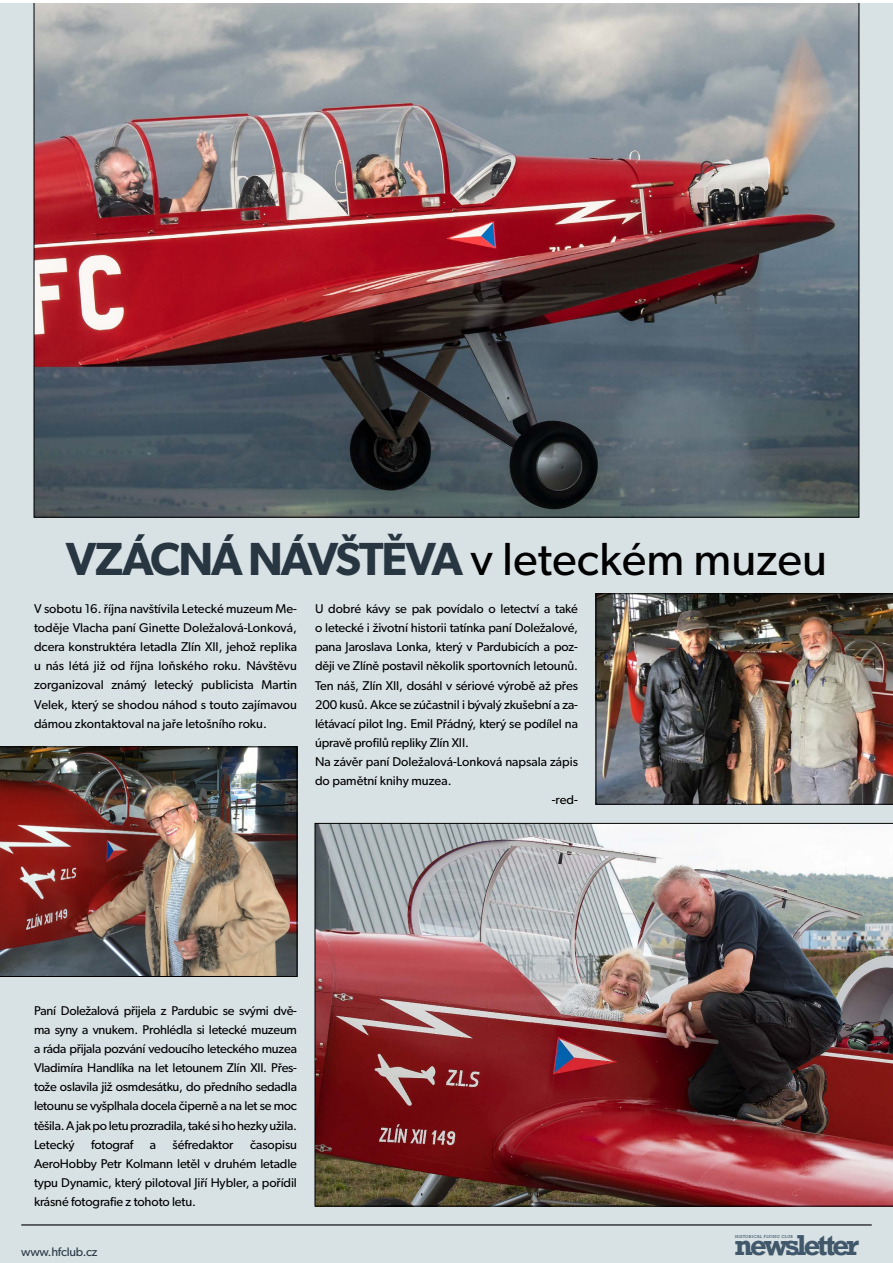
<style>
.page{position:relative;width:893px;height:1263px;background:#fff}
.page>*{position:absolute;margin:0;border:0;box-sizing:border-box;transform-origin:0 0}
.t1{font:600 46.5px "Gibson";letter-spacing:-.045em;color:#273641}
.t2{font:700 27.15px "Rockwell Nova";letter-spacing:-.1em;color:#41586b}
.t3{font:12.75px/19.2px "Gibson";letter-spacing:-.01em;color:#000;text-align:justify}
.t4{font:12.45px "Gibson";letter-spacing:-.02em;color:#2b3b47}
.t5{font:4.2px "Rockwell Std";letter-spacing:.06em;color:#41586b}
.s1{font-weight:400;color:#000}
</style>
<div class="page">
<div style="left:0;top:4px;width:893px;height:1259px;background:#d8e1e4"></div>
<hr style="left:21px;top:1224px;width:851px;height:1px;background:#000">
<img style="left:34px;top:4px;width:825px;height:514px">
<img style="left:315px;top:823px;width:578px;height:383px">
<img style="left:0;top:746px;width:297px;height:231px">
<img style="left:596px;top:593px;width:297px;height:212px">
<h1 class="t1" style="left:66px;top:531px;width:763px">VZÁCNÁ NÁVŠTĚVA <span class="s1">v leteckém muzeu</span></h1>
<p class="t3" style="left:34px;top:599px;width:264px">V sobotu 16. října navštívila Letecké muzeum Me&shy;toděje Vlacha paní Ginette Doležalová-Lonková, dcera konstruktéra letadla Zlín XII, jehož replika u nás létá již od října loňského roku. Návštěvu zorganizoval známý letecký publicista Martin Velek, který se shodou náhod s touto zajímavou dámou zkontaktoval na jaře letošního roku.</p>
<p class="t3" style="left:315px;top:599px;width:264px">U dobré kávy se pak povídalo o letectví a také</p>
<p class="t3" style="left:315px;top:618px;width:264px">o letecké i životní historii tatínka paní Doležalové,</p>
<p class="t3" style="left:315px;top:637px;width:264px">pana Jaroslava Lonka, který v Pardubicích a poz-</p>
<p class="t3" style="left:315px;top:656px;width:264px">ději ve Zlíně postavil několik sportovních letounů.</p>
<p class="t3" style="left:315px;top:675px;width:264px">Ten náš, Zlín XII, dosáhl v sériové výrobě až přes</p>
<p class="t3" style="left:315px;top:694px;width:264px">200 kusů. Akce se zúčastnil i bývalý zkušební a za-</p>
<p class="t3" style="left:315px;top:713px;width:264px">létávací pilot Ing. Emil Přádný, který se podílel na</p>
<p class="t3" style="left:315px;top:733px;width:155px">úpravě profilů repliky Zlín XII.</p>
<p class="t3" style="left:315px;top:752px;width:264px">Na závěr paní Doležalová-Lonková napsala zápis</p>
<p class="t3" style="left:315px;top:771px;width:138px">do pamětní knihy muzea.</p>
<p class="t3" style="left:552px;top:790px;width:28px">-red-</p>
<p class="t3" style="left:34px;top:1000px;width:264px">Paní Doležalová přijela z Pardubic se svými dvě&shy;ma syny a vnukem. Prohlédla si letecké muzeum a ráda přijala pozvání vedoucího leteckého muzea Vladimíra Handlíka na let letounem Zlín XII. Přes&shy;tože oslavila již osmdesátku, do předního sedadla letounu se vyšplhala docela čiperně a na let se moc těšila. A jak po letu prozradila, také si ho hezky užila.<br>Letecký</p>
<p class="t3" style="left:91px;top:1134px;width:44px">fotograf</p>
<p class="t3" style="left:150px;top:1134px;width:8px">a</p>
<p class="t3" style="left:173px;top:1134px;width:62px">šéfredaktor</p>
<p class="t3" style="left:34px;top:1134px;width:264px;text-indent:216px">časopisu AeroHobby Petr Kolmann letěl v druhém letadle typu Dynamic, který pilotoval Jiří Hybler, a pořídil krásné fotografie z tohoto letu.</p>
<p class="t4" style="left:21px;top:1244px;width:78px">www.hfclub.cz</p>
<h2 class="t2" style="left:734px;top:1227px;width:126px">newsletter</h2>
<p class="t5" style="left:735px;top:1234px;width:59px">HISTORICAL FLYING CLUB</p>
</div>
